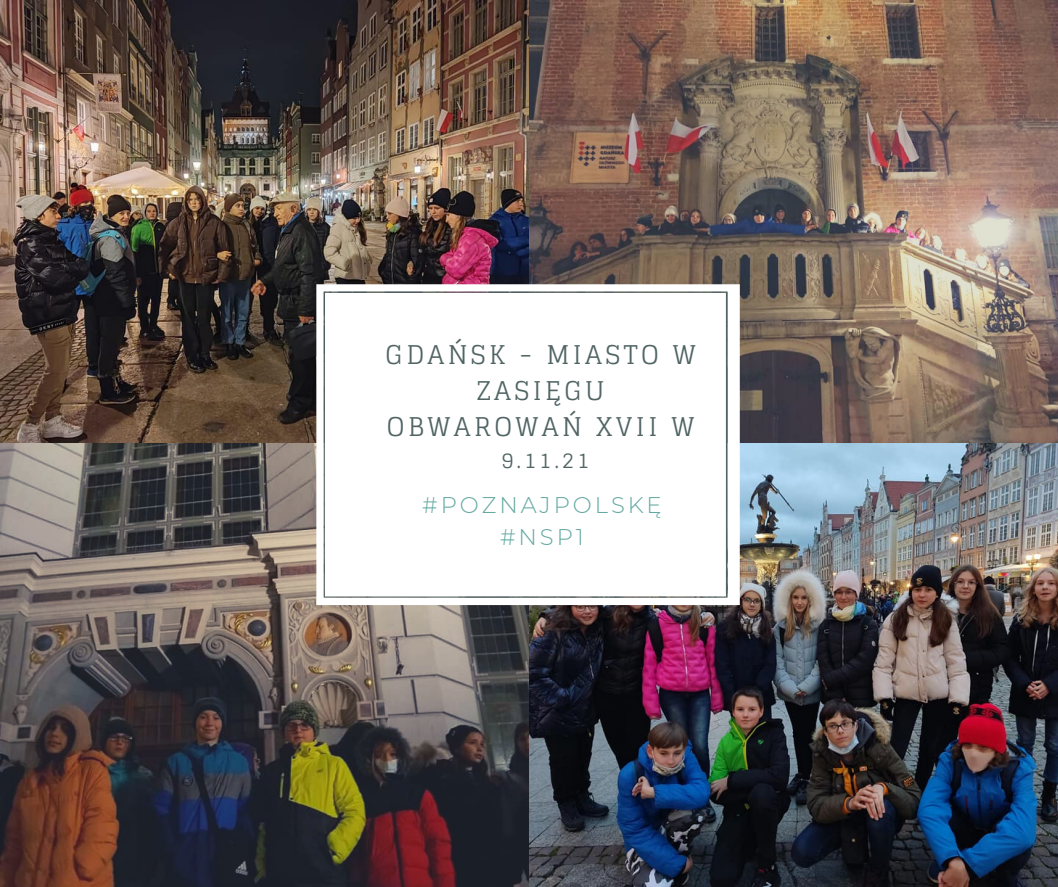
<style>
.page{position:relative;width:1058px;height:887px;background:#fff}
.page>*{position:absolute;margin:0;border:0;box-sizing:border-box;transform-origin:0 0}
.t1{font:25.8px/36px "Glegoo";letter-spacing:.13em;color:#506463;text-align:center}
.t2{font:300 22.65px "Montserrat";letter-spacing:.13em;color:#63a9a1}
.t3{font:21.3px "Glegoo";color:#506463}
</style>
<div class="page">
<img style="left:0;top:0;width:1058px;height:886px">
<svg style="left:316px;top:284px;width:423px;height:321px"></svg>
<svg style="left:324px;top:292px;width:403px;height:305px"></svg>
<p class="t1" style="left:385px;top:337px;width:311px">GDAŃSK - MIASTO W<br>ZASIĘGU<br>OBWAROWAŃ XVII W</p>
<p class="t3" style="left:501px;top:447px;width:90px">9.11.21</p>
<p class="t2" style="left:422px;top:491px;width:241px">#POZNAJPOLSKĘ</p>
<p class="t2" style="left:500px;top:522px;width:85px">#NSP1</p>
</div>
